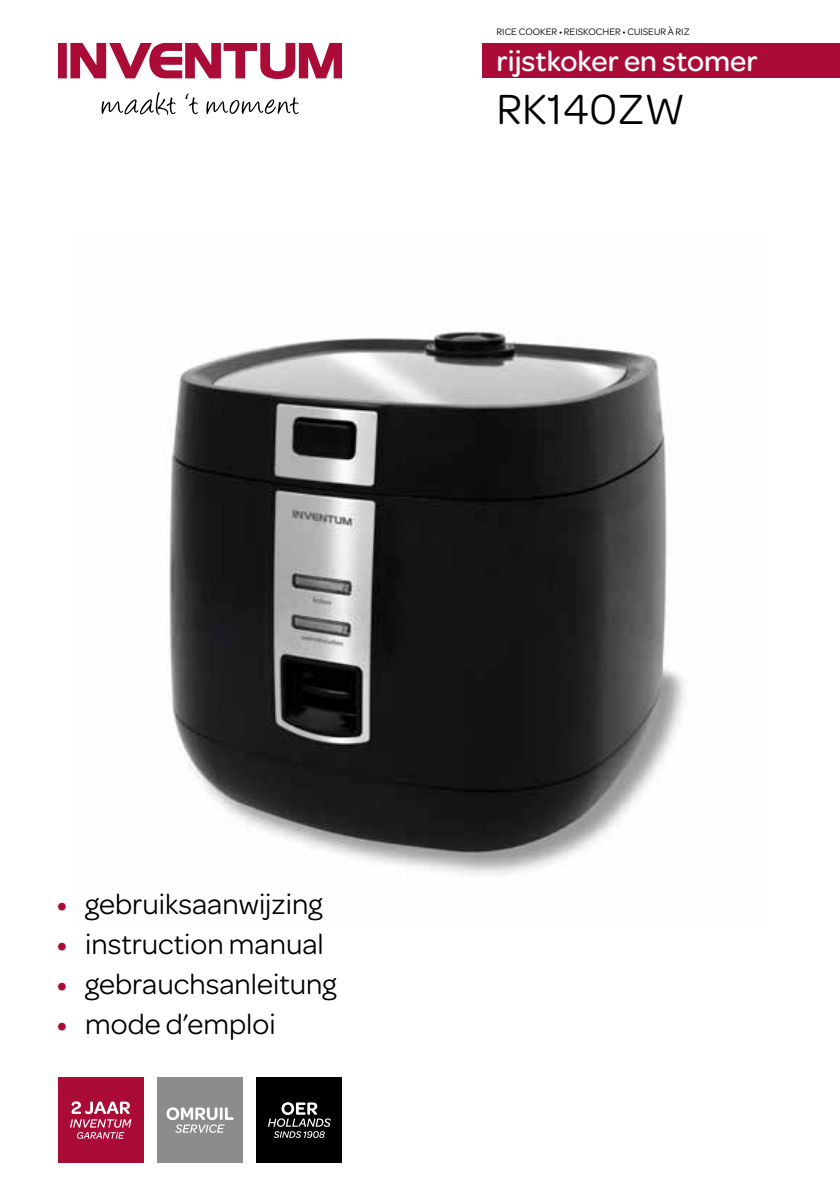
<style>
.page{position:relative;width:840px;height:1191px;background:#fff}
.page>*{position:absolute;margin:0;border:0;box-sizing:border-box;transform-origin:0 0}
.t1{font:45px "Omnes";color:#000}
.t2{font:30px "Omnes";color:#000}
.t3{font:500 30px "Omnes";color:#fff}
.t4{font:10px "Omnes";color:#000}
.s1{font-weight:600;color:#ab0c37}
</style>
<div class="page">
<img style="left:169px;top:331px;width:515px;height:544px">
<div style="left:482px;top:44px;width:357px;height:34px;background:#ab0c37"></div>
<svg style="left:101px;top:92px;width:74px;height:23px"></svg>
<svg style="left:185px;top:93px;width:13px;height:21px"></svg>
<svg style="left:206px;top:97px;width:92px;height:17px"></svg>
<div style="left:58px;top:44px;width:8px;height:33px;background:#ab0c37"></div>
<div style="left:58px;top:43px;width:9px;height:35px;border:2px solid #ab0c37"></div>
<svg style="left:70px;top:43px;width:272px;height:36px"></svg>
<div style="left:58px;top:1077px;width:85px;height:85px;background:#ab0c37"></div>
<svg style="left:70px;top:1101px;width:61px;height:37px"></svg>
<div style="left:157px;top:1077px;width:85px;height:85px;background:#8c8d8a"></div>
<svg style="left:166px;top:1107px;width:67px;height:25px"></svg>
<div style="left:257px;top:1077px;width:85px;height:85px;background:#000"></div>
<svg style="left:268px;top:1102px;width:62px;height:36px"></svg>
<p class="t4" style="left:496px;top:25px;width:194px">RICE COOKER • REISKOCHER • CUISEUR À RIZ</p>
<p class="t3" style="left:496px;top:40px;width:262px">rijstkoker en stomer</p>
<h1 class="t1" style="left:496px;top:78px;width:190px">RK140ZW</h1>
<p class="t2" style="left:57px;top:884px;width:267px"><span class="s1">•</span> gebruiksaanwijzing</p>
<p class="t2" style="left:57px;top:924px;width:268px"><span class="s1">•</span> instruction manual</p>
<p class="t2" style="left:57px;top:964px;width:281px"><span class="s1">•</span> gebrauchsanleitung</p>
<p class="t2" style="left:57px;top:1004px;width:220px"><span class="s1">•</span> mode d’emploi</p>
</div>
